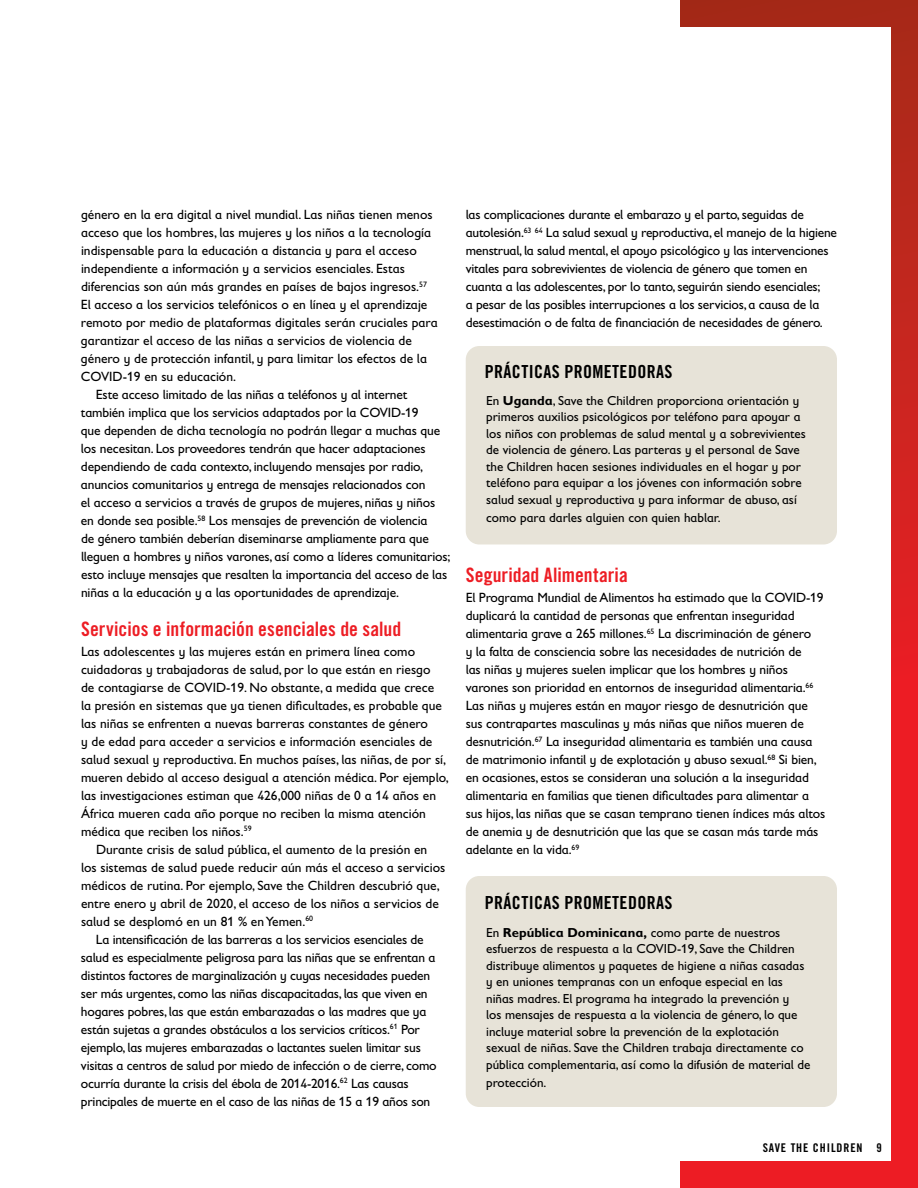
<style>
.page{position:relative;width:918px;height:1188px;background:#fff}
.page>*{position:absolute;margin:0;border:0;box-sizing:border-box;transform-origin:0 0}
.t1{font:19.8px "Trade Gothic Bold Cond Twenty";color:#ed1d24}
.t2{font:18px "Trade Gothic Bold Cond Twenty";letter-spacing:.02em;color:#000}
.t3{font:13.5px/18px "Gill Sans Infant Std";letter-spacing:-.01em;color:#000}
.t4{font:13.2px/16.5px "Gill Sans Infant Std";color:#000}
.t5{font:12px "Trade Gothic Bold Cond Twenty";letter-spacing:.075em;color:#000}
.s1{font-weight:700}
</style>
<div class="page">
<svg style="left:681px;top:0;width:237px;height:1188px"></svg>
<div style="left:0;top:27px;width:891px;height:1134px;background:#fff"></div>
<div style="left:466px;top:876px;width:371px;height:231px;background:#e7e3d8;border-radius:14px"></div>
<div style="left:466px;top:346px;width:371px;height:198px;background:#e7e3d8;border-radius:14px"></div>
<p class="t3" style="left:81px;top:206px;width:353px">género en la era digital a nivel mundial. Las niñas tienen menos</p>
<p class="t3" style="left:81px;top:224px;width:352px">acceso que los hombres, las mujeres y los niños a la tecnología</p>
<p class="t3" style="left:81px;top:242px;width:337px">indispensable para la educación a distancia y para el acceso</p>
<p class="t3" style="left:81px;top:260px;width:325px">independiente a información y a servicios esenciales. Estas</p>
<p class="t3" style="left:81px;top:278px;width:348px">diferencias son aún más grandes en países de bajos ingresos.<sup>57</sup></p>
<p class="t3" style="left:81px;top:296px;width:348px">El acceso a los servicios telefónicos o en línea y el aprendizaje</p>
<p class="t3" style="left:81px;top:314px;width:359px">remoto por medio de plataformas digitales serán cruciales para</p>
<p class="t3" style="left:81px;top:332px;width:332px">garantizar el acceso de las niñas a servicios de violencia de</p>
<p class="t3" style="left:81px;top:350px;width:348px">género y de protección infantil, y para limitar los efectos de la</p>
<p class="t3" style="left:81px;top:368px;width:157px">COVID-19 en su educación.</p>
<p class="t3" style="left:96px;top:386px;width:313px">Este acceso limitado de las niñas a teléfonos y al internet</p>
<p class="t3" style="left:81px;top:404px;width:339px">también implica que los servicios adaptados por la COVID-19</p>
<p class="t3" style="left:81px;top:422px;width:361px">que dependen de dicha tecnología no podrán llegar a muchas que</p>
<p class="t3" style="left:81px;top:440px;width:346px">los necesitan. Los proveedores tendrán que hacer adaptaciones</p>
<p class="t3" style="left:81px;top:458px;width:344px">dependiendo de cada contexto, incluyendo mensajes por radio,</p>
<p class="t3" style="left:81px;top:476px;width:346px">anuncios comunitarios y entrega de mensajes relacionados con</p>
<p class="t3" style="left:81px;top:494px;width:356px">el acceso a servicios a través de grupos de mujeres, niñas y niños</p>
<p class="t3" style="left:81px;top:512px;width:348px">en donde sea posible.<sup>58</sup> Los mensajes de prevención de violencia</p>
<p class="t3" style="left:81px;top:530px;width:349px">de género también deberían diseminarse ampliamente para que</p>
<p class="t3" style="left:81px;top:548px;width:371px">lleguen a hombres y niños varones, así como a líderes comunitarios;</p>
<p class="t3" style="left:81px;top:566px;width:368px">esto incluye mensajes que resalten la importancia del acceso de las</p>
<p class="t3" style="left:81px;top:584px;width:320px">niñas a la educación y a las oportunidades de aprendizaje.</p>
<h1 class="t1" style="left:81px;top:617px;width:322px">Servicios e información esenciales de salud</h1>
<p class="t3" style="left:81px;top:642px;width:336px">Las adolescentes y las mujeres están en primera línea como</p>
<p class="t3" style="left:81px;top:660px;width:351px">cuidadoras y trabajadoras de salud, por lo que están en riesgo</p>
<p class="t3" style="left:81px;top:678px;width:355px">de contagiarse de COVID-19. No obstante, a medida que crece</p>
<p class="t3" style="left:81px;top:696px;width:362px">la presión en sistemas que ya tienen dificultades, es probable que</p>
<p class="t3" style="left:81px;top:714px;width:348px">las niñas se enfrenten a nuevas barreras constantes de género</p>
<p class="t3" style="left:81px;top:732px;width:353px">y de edad para acceder a servicios e información esenciales de</p>
<p class="t3" style="left:81px;top:750px;width:367px">salud sexual y reproductiva. En muchos países, las niñas, de por sí,</p>
<p class="t3" style="left:81px;top:768px;width:369px">mueren debido al acceso desigual a atención médica. Por ejemplo,</p>
<p class="t3" style="left:81px;top:786px;width:357px">las investigaciones estiman que 426,000 niñas de 0 a 14 años en</p>
<p class="t3" style="left:81px;top:804px;width:346px">África mueren cada año porque no reciben la misma atención</p>
<p class="t3" style="left:81px;top:822px;width:172px">médica que reciben los niños.<sup>59</sup></p>
<p class="t3" style="left:96px;top:840px;width:333px">Durante crisis de salud pública, el aumento de la presión en</p>
<p class="t3" style="left:81px;top:858px;width:366px">los sistemas de salud puede reducir aún más el acceso a servicios</p>
<p class="t3" style="left:81px;top:876px;width:360px">médicos de rutina. Por ejemplo, Save the Children descubrió que,</p>
<p class="t3" style="left:81px;top:894px;width:359px">entre enero y abril de 2020, el acceso de los niños a servicios de</p>
<p class="t3" style="left:81px;top:912px;width:234px">salud se desplomó en un 81 % en Yemen.<sup>60</sup></p>
<p class="t3" style="left:96px;top:930px;width:329px">La intensificación de las barreras a los servicios esenciales de</p>
<p class="t3" style="left:81px;top:948px;width:356px">salud es especialmente peligrosa para las niñas que se enfrentan a</p>
<p class="t3" style="left:81px;top:966px;width:351px">distintos factores de marginalización y cuyas necesidades pueden</p>
<p class="t3" style="left:81px;top:984px;width:348px">ser más urgentes, como las niñas discapacitadas, las que viven en</p>
<p class="t3" style="left:81px;top:1002px;width:347px">hogares pobres, las que están embarazadas o las madres que ya</p>
<p class="t3" style="left:81px;top:1020px;width:340px">están sujetas a grandes obstáculos a los servicios críticos.<sup>61</sup> Por</p>
<p class="t3" style="left:81px;top:1038px;width:341px">ejemplo, las mujeres embarazadas o lactantes suelen limitar sus</p>
<p class="t3" style="left:81px;top:1056px;width:357px">visitas a centros de salud por miedo de infección o de cierre, como</p>
<p class="t3" style="left:81px;top:1074px;width:329px">ocurría durante la crisis del ébola de 2014-2016.<sup>62</sup> Las causas</p>
<p class="t3" style="left:81px;top:1092px;width:351px">principales de muerte en el caso de las niñas de 15 a 19 años son</p>
<p class="t3" style="left:466px;top:206px;width:373px">las complicaciones durante el embarazo y el parto, seguidas de autolesión.<sup>63</sup> <sup>64</sup> La salud sexual y reproductiva, el manejo de la higiene menstrual, la salud mental, el apoyo psicológico y las intervenciones vitales para sobrevivientes de violencia de género que tomen en cuanta a las adolescentes, por lo tanto, seguirán siendo esenciales;<br>a pesar de las posibles interrupciones a los servicios, a causa de la desestimación o de falta de financiación de necesidades de género.</p>
<h2 class="t2" style="left:485px;top:361px;width:189px">PRÁCTICAS PROMETEDORAS</h2>
<p class="t4" style="left:486px;top:392px;width:321px">En <span class="s1">Uganda</span>, Save the Children proporciona orientación y primeros auxilios psicológicos por teléfono para apoyar a los niños con problemas de salud mental y a sobrevivientes de violencia de género. Las parteras y el personal de Save the Children hacen sesiones individuales en el hogar y por teléfono para equipar a los jóvenes con información sobre salud sexual y reproductiva y para informar de abuso, así</p>
<p class="t4" style="left:486px;top:509px;width:236px">como para darles alguien con quien hablar.</p>
<h1 class="t1" style="left:466px;top:563px;width:164px">Seguridad Alimentaria</h1>
<p class="t3" style="left:466px;top:589px;width:361px">El Programa Mundial de Alimentos ha estimado que la COVID-19 duplicará la cantidad de personas que enfrentan inseguridad alimentaria grave a 265 millones.<sup>65</sup> La discriminación de género<br>y la falta de consciencia sobre las necesidades de nutrición de<br>las niñas y mujeres suelen implicar que los hombres y niños varones son prioridad en entornos de inseguridad alimentaria.<sup>66<br></sup>Las niñas y mujeres están en mayor riesgo de desnutrición que sus contrapartes masculinas y más niñas que niños mueren de desnutrición.<sup>67</sup> La inseguridad alimentaria es también una causa de matrimonio infantil y de explotación y abuso sexual.<sup>68</sup> Si bien, en ocasiones, estos se consideran una solución a la inseguridad alimentaria en familias que tienen dificultades para alimentar a sus hijos, las niñas que se casan temprano tienen índices más altos de anemia y de desnutrición que las que se casan más tarde más adelante en la vida.<sup>69</sup></p>
<h2 class="t2" style="left:485px;top:892px;width:189px">PRÁCTICAS PROMETEDORAS</h2>
<p class="t4" style="left:486px;top:924px;width:326px">En <span class="s1">República Dominicana,</span> como parte de nuestros esfuerzos de respuesta a la COVID-19, Save the Children distribuye alimentos y paquetes de higiene a niñas casadas y en uniones tempranas con un enfoque especial en las niñas madres. El programa ha integrado la prevención y<br>los mensajes de respuesta a la violencia de género, lo que incluye material sobre la prevención de la explotación sexual de niñas. Save the Children trabaja directamente co pública complementaria, así como la difusión de material de</p>
<p class="t4" style="left:486px;top:1074px;width:62px">protección.</p>
<p class="t5" style="left:756px;top:1140px;width:127px">SAVE THE CHILDREN ##</p>
<p class="t5" style="left:763px;top:1140px;width:121px">SAVE THE CHILDREN 9</p>
</div>
